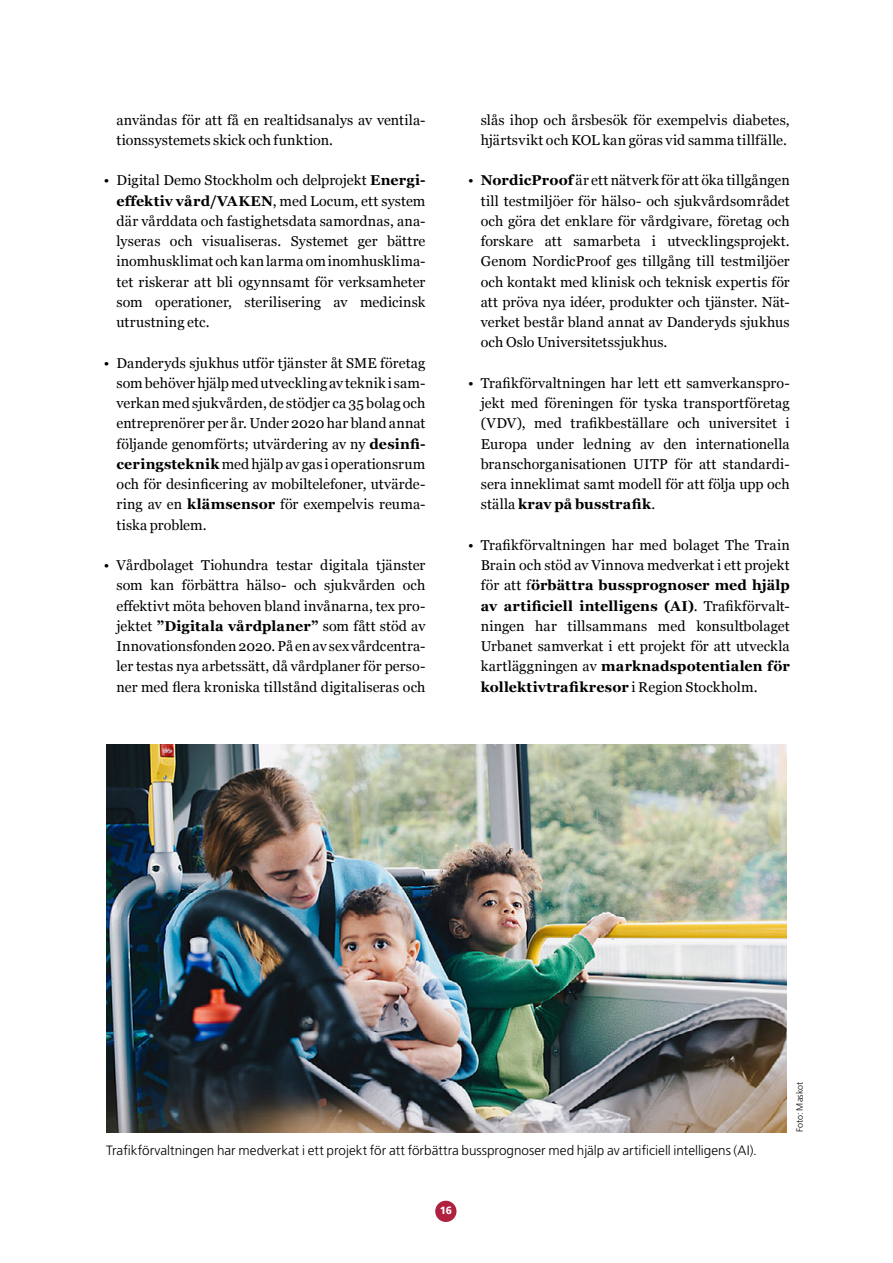
<style>
.page{position:relative;width:893px;height:1263px;background:#fff}
.page>*{position:absolute;margin:0;border:0;box-sizing:border-box;transform-origin:0 0}
.P_lista{font:14.25px/20.2px "Georgia";letter-spacing:.01em;color:#000;text-align:justify}
.t1{font:300 13.5px "Frutiger SLLOTF";color:#000}
.t2{font:800 10.5px "Frutiger SLLOTF";color:#fff}
.t3{font:300 9px "Frutiger SLLOTF";letter-spacing:.015em;color:#000}
.s1{font-weight:700}
</style>
<div class="page">
<div style="left:435px;top:1201px;width:21px;height:21px;background:#b0213f;border-radius:50%"></div>
<img style="left:106px;top:745px;width:681px;height:387px">
<p class="P_lista" style="left:117px;top:109px;width:310px">användas för att få en realtidsanalys av ventila&shy;tionssystemets skick och funktion.</p>
<p class="P_lista" style="left:116px;top:170px;width:310px;text-indent:-13px">• Digital Demo Stockholm och delprojekt <span class="s1">Energi&shy;effektiv vård/VAKEN</span>, med Locum, ett system där vårddata och fastighetsdata samordnas, ana&shy;lyseras och visualiseras. Systemet ger bättre inomhusklimat och kan larma om inomhusklima&shy;tet riskerar att bli ogynnsamt för verksamheter som operationer, sterilisering av medicinsk utrustning etc.</p>
<p class="P_lista" style="left:117px;top:352px;width:310px;text-indent:-13px">• Danderyds sjukhus utför tjänster åt SME företag som behöver hjälp med utveckling av teknik i sam&shy;verkan med sjukvården, de stödjer ca 35 bolag och entreprenörer per år. Under 2020 har bland annat följande genomförts; utvärdering av ny <span class="s1">desinfi&shy;ceringsteknik</span> med hjälp av gas i operationsrum och för desinficering av mobiltelefoner, utvärde&shy;ring av en <span class="s1">klämsensor</span> för exempelvis reuma&shy;tiska problem.</p>
<p class="P_lista" style="left:117px;top:554px;width:310px;text-indent:-13px">• Vårdbolaget Tiohundra testar digitala tjänster som kan förbättra hälso- och sjukvården och effektivt möta behoven bland invånarna, tex pro&shy;jektet <span class="s1">”Digitala vårdplaner”</span> som fått stöd av Innovationsfonden 2020. På en av sex vårdcentra&shy;ler testas nya arbetssätt, då vårdplaner för perso&shy;ner med flera kroniska tillstånd digitaliseras och</p>
<p class="P_lista" style="left:481px;top:109px;width:310px">slås ihop och årsbesök för exempelvis diabetes, hjärtsvikt och KOL kan göras vid samma tillfälle.</p>
<p class="P_lista" style="left:481px;top:170px;width:310px;text-indent:-13px">• <span class="s1">NordicProof</span> är ett nätverk för att öka tillgången till testmiljöer för hälso- och sjukvårdsområdet och göra det enklare för vårdgivare, företag och forskare att samarbeta i utvecklingsprojekt.<br>Genom NordicProof ges tillgång till testmiljöer och kontakt med klinisk och teknisk expertis för att pröva nya idéer, produkter och tjänster. Nät&shy;verket består bland annat av Danderyds sjukhus och Oslo Universitetssjukhus.</p>
<p class="P_lista" style="left:481px;top:372px;width:310px;text-indent:-13px">• Trafikförvaltningen har lett ett samverkanspro&shy;jekt med föreningen för tyska transportföretag (VDV), med trafikbeställare och universitet i Europa under ledning av den internationella branschorganisationen UITP för att standardi&shy;sera inneklimat samt modell för att följa upp och ställa <span class="s1">krav på busstrafik</span>.</p>
<p class="P_lista" style="left:481px;top:534px;width:311px;text-indent:-13px">• Trafikförvaltningen har med bolaget The Train Brain och stöd av Vinnova medverkat i ett projekt för att f<span class="s1">örbättra bussprognoser med hjälp av artificiell intelligens (AI)</span>. Trafikförvalt&shy;ningen har tillsammans med konsultbolaget Urbanet samverkat i ett projekt för att utveckla kartläggningen av <span class="s1">marknadspotentialen för kollektivtrafikresor</span> i Region Stockholm.</p>
<p class="t3" style="left:795px;top:1132px;width:52px;rotate:-90deg">Foto: Maskot</p>
<p class="t1" style="left:106px;top:1143px;width:652px">Trafikförvaltningen har medverkat i ett projekt för att förbättra bussprognoser med hjälp av artificiell intelligens (AI).</p>
<p class="t2" style="left:440px;top:1204px;width:14px">16</p>
</div>
